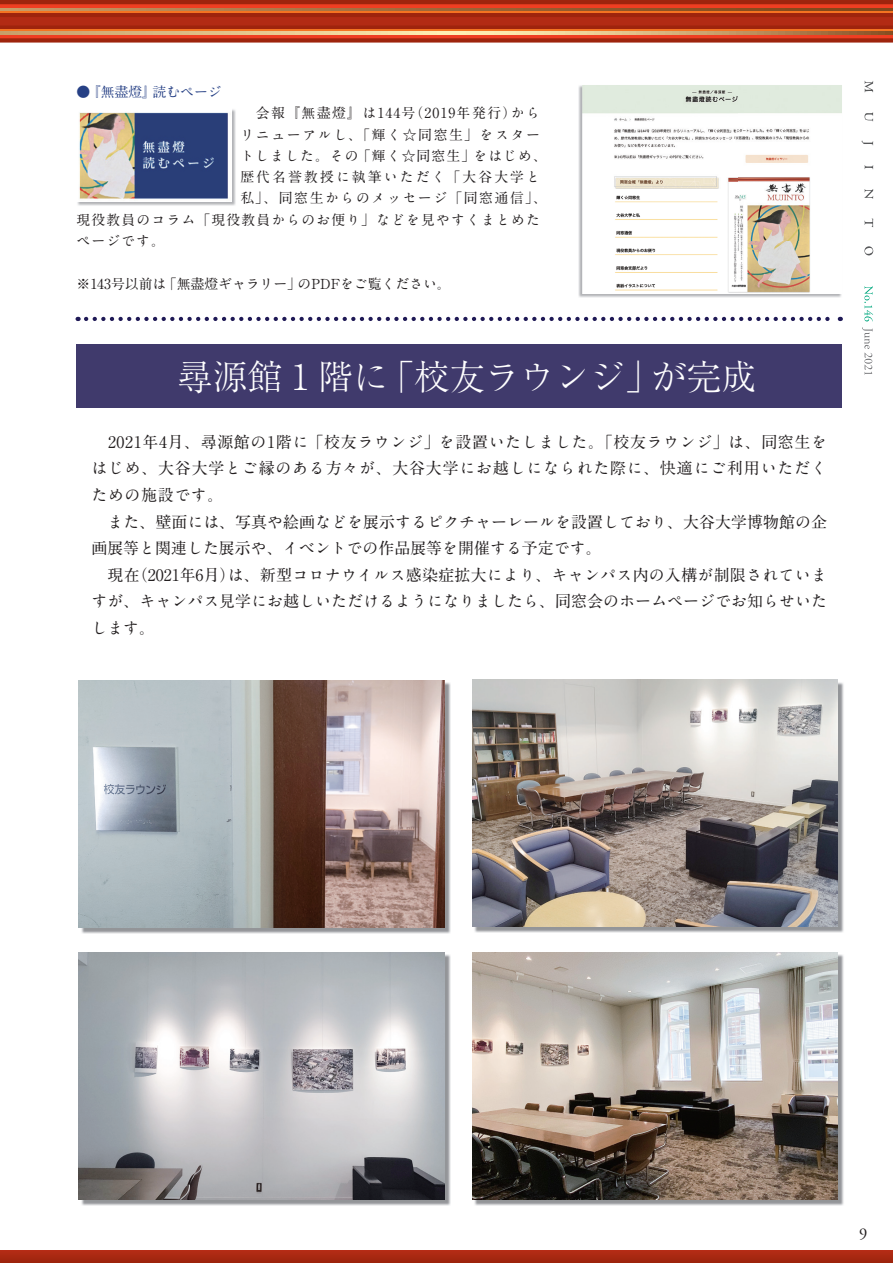
<style>
.page{position:relative;width:893px;height:1263px;background:#fff}
.page>*{position:absolute;margin:0;border:0;box-sizing:border-box;transform-origin:0 0}
.t1{font:300 35.1px "Ryumin Pr 6 N";color:#fff}
.t2{font:16.5px "Adobe Garamond Pro";color:#231f20}
.t3{font:700 15.9px/26.5px "A1 Mincho Std";letter-spacing:.005em;color:#231f20}
.t4{font:700 13.8px "A1 Mincho Std";letter-spacing:.085em;color:#231f20}
.t5{font:700 13.8px "A1 Mincho Std";letter-spacing:.12em;color:#231f20}
.t6{font:700 13.8px "A1 Mincho Std";color:#231f20}
.t7{font:700 13.8px "A1 Mincho Std";letter-spacing:.155em;color:#231f20}
.t8{font:700 13.8px "A1 Mincho Std";color:#264085}
</style>
<div class="page">
<div style="left:0;top:4px;width:893px;height:5px;background:#ef3e22"></div>
<hr style="left:0;top:17px;width:893px;height:4px;background:#b22b14">
<hr style="left:0;top:13px;width:893px;height:4px;background:#9e240d">
<hr style="left:0;top:0;width:893px;height:4px;background:#9e240d">
<hr style="left:0;top:11px;width:893px;height:2px;background:#f47321">
<svg style="left:0;top:9px;width:893px;height:2px;background:#9e693b"></svg>
<svg style="left:0;top:34px;width:893px;height:4px;background:#e95c39"></svg>
<div style="left:0;top:21px;width:893px;height:5px;background:#b22b14"></div>
<svg style="left:0;top:26px;width:893px;height:4px;background:#b33712"></svg>
<div style="left:0;top:38px;width:893px;height:5px;background:#9e240d"></div>
<hr style="left:0;top:30px;width:893px;height:2px;background:#f47321">
<svg style="left:0;top:32px;width:893px;height:2px;background:#d9b781"></svg>
<svg style="left:865px;top:81px;width:8px;height:11px"></svg>
<svg style="left:864px;top:112px;width:9px;height:9px"></svg>
<svg style="left:862px;top:141px;width:11px;height:4px"></svg>
<svg style="left:865px;top:165px;width:8px;height:4px"></svg>
<svg style="left:864px;top:189px;width:9px;height:10px"></svg>
<svg style="left:864px;top:218px;width:9px;height:9px"></svg>
<svg style="left:864px;top:246px;width:9px;height:9px"></svg>
<div style="left:0;top:1250px;width:893px;height:13px;background:#a92811"></div>
<svg style="left:864px;top:286px;width:9px;height:35px"></svg>
<svg style="left:862px;top:327px;width:10px;height:48px"></svg>
<img style="left:578px;top:85px;width:264px;height:213px">
<img style="left:583px;top:85px;width:259px;height:208px">
<img style="left:81px;top:682px;width:370px;height:251px">
<img style="left:79px;top:680px;width:365px;height:247px">
<img style="left:81px;top:954px;width:370px;height:252px">
<img style="left:79px;top:952px;width:365px;height:247px">
<img style="left:474px;top:682px;width:370px;height:251px">
<img style="left:472px;top:680px;width:366px;height:246px">
<img style="left:474px;top:954px;width:370px;height:252px">
<img style="left:472px;top:952px;width:366px;height:247px">
<img style="left:77px;top:109px;width:159px;height:97px">
<img style="left:77px;top:109px;width:155px;height:93px">
<svg style="left:86px;top:317px;width:755px;height:4px"></svg>
<div style="left:77px;top:344px;width:765px;height:64px;background:#403a6c"></div>
<p class="t8" style="left:77px;top:81px;width:147px">●『無盡燈』読むページ</p>
<p class="t4" style="left:240px;top:102px;width:301px">　会報『無盡燈』は144号（2019年発行）から</p>
<p class="t5" style="left:240px;top:123px;width:301px">リニューアルし、「輝く☆同窓生」をスター</p>
<p class="t4" style="left:240px;top:145px;width:308px">トしました。その「輝く☆同窓生」をはじめ、</p>
<p class="t7" style="left:240px;top:166px;width:301px">歴代名誉教授に執筆いただく「大谷大学と</p>
<p class="t5" style="left:240px;top:187px;width:308px">私」、同窓生からのメッセージ「同窓通信」、</p>
<p class="t4" style="left:77px;top:208px;width:465px">現役教員のコラム「現役教員からのお便り」などを見やすくまとめた</p>
<p class="t4" style="left:77px;top:230px;width:90px">ページです。</p>
<p class="t6" style="left:77px;top:272px;width:376px">※143号以前は「無盡燈ギャラリー」のPDFをご覧ください。</p>
<h1 class="t1" style="left:178px;top:349px;width:580px">尋源館１階に「校友ラウンジ」が完成</h1>
<p class="t3" style="left:91px;top:426px;width:737px">　2021年4月、尋源館の1階に「校友ラウンジ」を設置いたしました。「校友ラウンジ」は、同窓生をはじめ、大谷大学とご縁のある方々が、大谷大学にお越しになられた際に、快適にご利用いただくための施設です。<br>　また、壁面には、写真や絵画などを展示するピクチャーレールを設置しており、大谷大学博物館の企画展等と関連した展示や、イベントでの作品展等を開催する予定です。<br>　現在（2021年6月）は、新型コロナウイルス感染症拡大により、キャンパス内の入構が制限されていますが、キャンパス見学にお越しいただけるようになりましたら、同窓会のホームページでお知らせいたします。　　</p>
<p class="t2" style="left:859px;top:1223px;width:10px">9</p>
</div>
